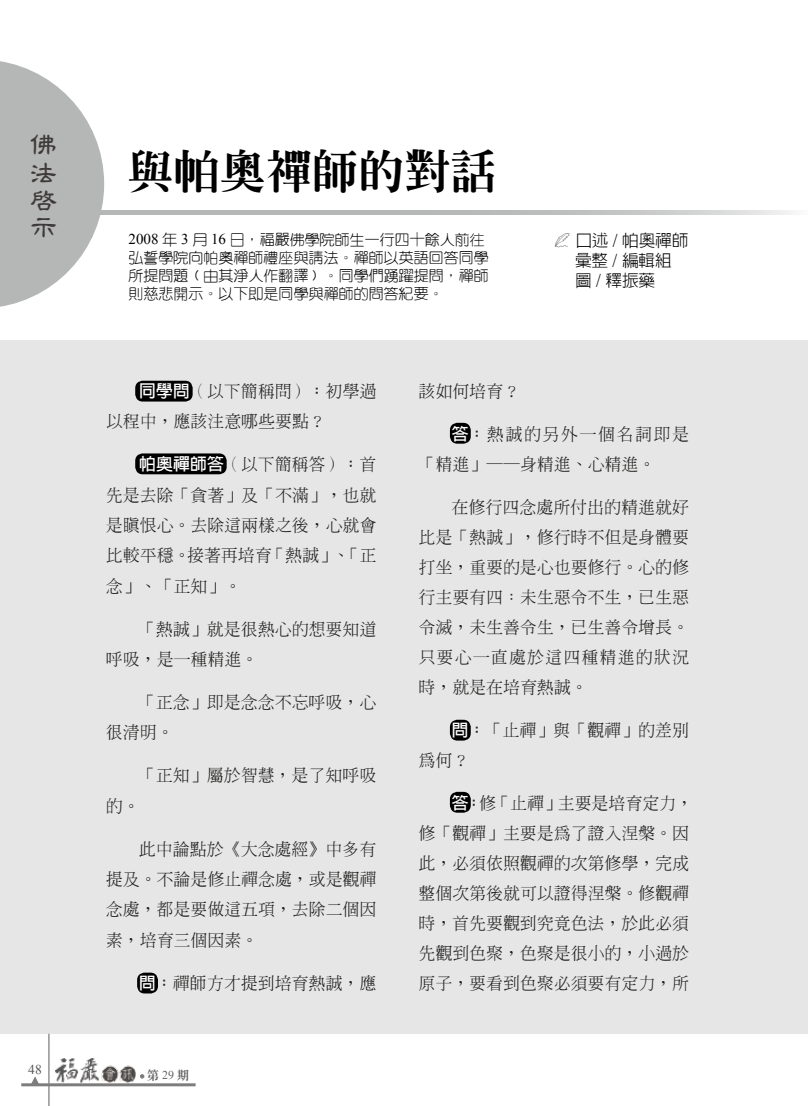
<style>
.page{position:relative;width:808px;height:1106px;background:#fff}
.page>*{position:absolute;margin:0;border:0;box-sizing:border-box;transform-origin:0 0}
.t1{font:45px "ID Ming Extra";letter-spacing:.025em;color:#000}
.t2{font:500 27px/27.6px "ID Li";color:#3e3a39;text-align:justify}
.t3{font:300 16.5px/30px "ID Ming";letter-spacing:.025em;color:#1f1e1d}
.t4{font:300 16.5px/30px "ID Ming";letter-spacing:.12em;color:#1f1e1d}
.t5{font:300 16.5px/19.8px "ID Hei";color:#000}
.t6{font:300 15px/18px "ID Yuan";color:#000}
.t7{font:13.5px "Times New Roman";color:#595757}
.t8{font:12px "ID Ming Extra";color:#666464}
.s1{font-family:"Times New Roman";font-weight:400}
.s2{font-family:"ID Hei";font-weight:700;color:#fff}
.s3{font-family:"ID Hei";font-weight:700}
.s4{font-family:"Times New Roman"}
</style>
<div class="page">
<div style="left:0;top:340px;width:808px;height:693px;background:#e6e6e6"></div>
<div style="left:450px;top:719px;width:21px;height:21px;background:#000;border-radius:8px"></div>
<div style="left:450px;top:792px;width:21px;height:20px;background:#000;border-radius:8px"></div>
<div style="left:137px;top:972px;width:21px;height:21px;background:#000;border-radius:8px"></div>
<div style="left:450px;top:423px;width:21px;height:20px;background:#000;border-radius:8px"></div>
<div style="left:135px;top:381px;width:58px;height:20px;background:#000;border-radius:8px"></div>
<div style="left:135px;top:453px;width:92px;height:21px;background:#000;border-radius:8px"></div>
<hr style="left:48px;top:1033px;width:2px;height:73px;background:#929292">
<hr style="left:21px;top:1083px;width:175px;height:3px;background:#7d7d7d">
<img style="left:56px;top:1058px;width:80px;height:24px">
<svg style="left:140px;top:1074px;width:4px;height:4px"></svg>
<svg style="left:31px;top:1076px;width:8px;height:8px"></svg>
<svg style="left:104px;top:211px;width:688px;height:4px;background:#bfc0c0"></svg>
<svg style="left:0;top:61px;width:104px;height:246px"></svg>
<h2 class="t2" style="left:30px;top:128px;width:28px">佛法啟示</h2>
<h1 class="t1" style="left:129px;top:149px;width:369px">與帕奧禪師的對話</h1>
<p class="t6" style="left:129px;top:230px;width:361px"><span class="s1">2008</span> 年 <span class="s1">3</span> 月 <span class="s1">16</span> 日，福嚴佛學院師生一行四十餘人前往弘誓學院向帕奧禪師禮座與請法。禪師以英語回答同學所提問題﹙由其淨人作翻譯﹚。同學們踴躍提問，禪師則慈悲開示。以下即是同學與禪師的問答紀要。</p>
<p class="t5" style="left:575px;top:230px;width:115px">口述 / 帕奧禪師彙整 / 編輯組圖 / 釋振藥</p>
<p class="t3" style="left:106px;top:376px;width:271px;text-indent:33px"><span class="s2">同學問</span>（以下簡稱問）<span class="s3">：</span>初學過以程中，應該注意哪些要點？</p>
<p class="t3" style="left:106px;top:449px;width:272px;text-align:justify;text-indent:33px"><span class="s2">帕奧禪師答</span>（以下簡稱答）<span class="s3">：</span>首先是去除「貪著」及「不滿」，也就是瞋恨心。去除這兩樣之後，心就會比較平穩。接著再培育「熱誠」、「正念」、「正知」。</p>
<p class="t3" style="left:106px;top:613px;width:272px;text-indent:33px">「熱誠」就是很熱心的想要知道呼吸，是一種精進。</p>
<p class="t3" style="left:106px;top:687px;width:271px;text-indent:33px">「正念」即是念念不忘呼吸，心很清明。</p>
<p class="t3" style="left:106px;top:760px;width:271px;text-indent:33px">「正知」屬於智慧，是了知呼吸的。</p>
<p class="t3" style="left:106px;top:833px;width:271px;text-align:justify;text-indent:33px">此中論點於《大念處經》中多有提及。不論是修止禪念處，或是觀禪念處，都是要做這五項，去除二個因素，培育三個因素。</p>
<p class="t3" style="left:139px;top:967px;width:238px"><span class="s2">問</span><span class="s3">：</span>禪師方才提到培育熱誠，應</p>
<p class="t3" style="left:419px;top:376px;width:103px">該如何培育？</p>
<p class="t4" style="left:419px;top:419px;width:272px;text-indent:33px"><span class="s2">答</span><span class="s3">：</span>熱誠的另外一個名詞即是「精進」──身精進、心精進。</p>
<p class="t3" style="left:419px;top:492px;width:272px;text-align:justify;text-indent:33px">在修行四念處所付出的精進就好比是「熱誠」，修行時不但是身體要打坐，重要的是心也要修行。心的修行主要有四：未生惡令不生，已生惡令滅，未生善令生，已生善令增長。只要心一直處於這四種精進的狀況時，就是在培育熱誠。</p>
<p class="t3" style="left:419px;top:714px;width:272px;text-indent:33px"><span class="s2">問</span><span class="s3">：</span>「止禪」與「觀禪」的差別為何？</p>
<p class="t3" style="left:419px;top:787px;width:276px;text-indent:33px"><span class="s2">答</span><span class="s3">：</span>修「止禪」主要是培育定力，修「觀禪」主要是為了證入涅槃。因此，必須依照觀禪的次第修學，完成整個次第後就可以證得涅槃。修觀禪時，首先要觀到究竟色法，於此必須先觀到色聚，色聚是很小的，小過於原子，要看到色聚必須要有定力，所</p>
<p class="t7" style="left:28px;top:1060px;width:15px">48</p>
<p class="t8" style="left:147px;top:1069px;width:43px">第<span class="s4">29</span>期</p>
</div>
